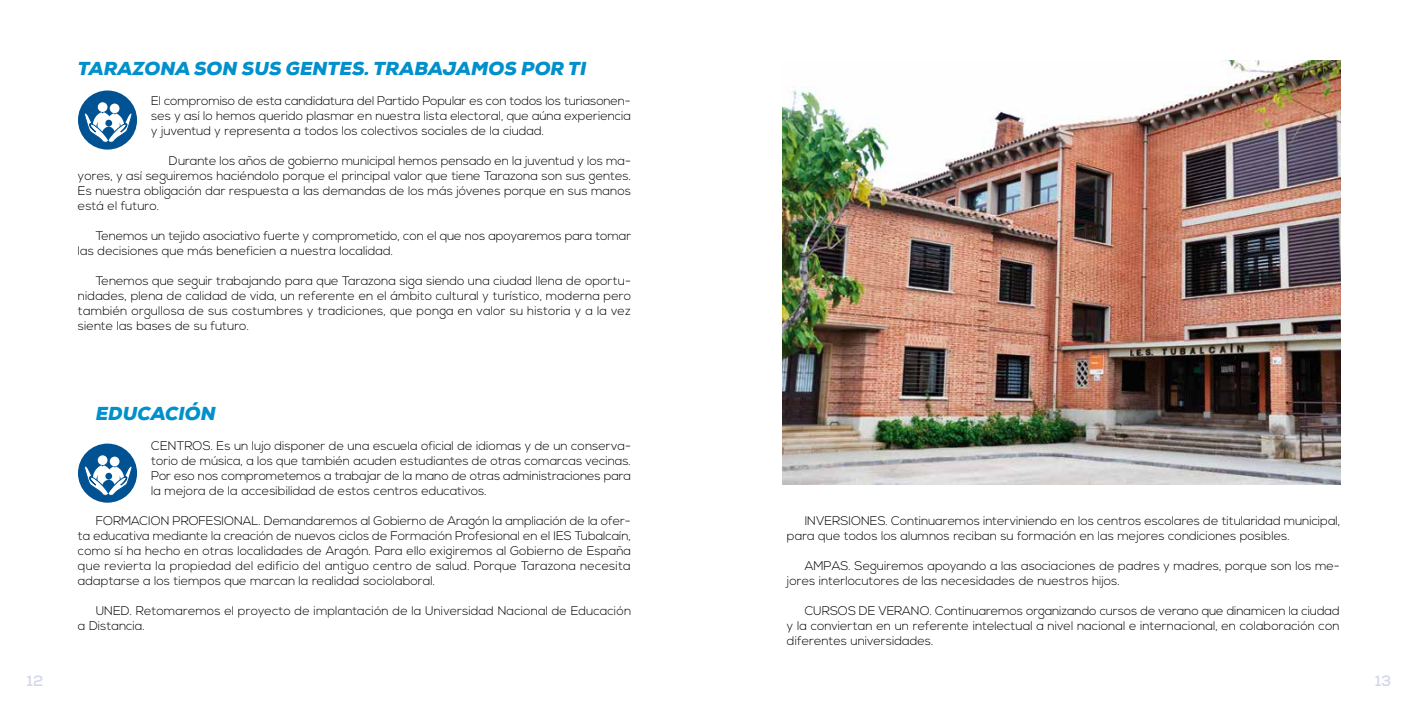
<style>
.page{position:relative;width:1418px;height:709px;background:#fff}
.page>*{position:absolute;margin:0;border:0;box-sizing:border-box;transform-origin:0 0}
.t1{font:italic 900 18.75px "Nexa";color:#0090cb}
.t2{font:700 15px "Nexa";color:#d3d7e8}
.t3{font:300 12.5px/15px "Nexa";color:#000;text-align:justify}
</style>
<div class="page">
<img style="left:782px;top:60px;width:557px;height:424px">
<div style="left:78px;top:90px;width:59px;height:60px;background:#005293;border-radius:50%"></div>
<div style="left:98px;top:102px;width:9px;height:10px;background:#fff;border-radius:50%"></div>
<div style="left:110px;top:104px;width:9px;height:9px;background:#fff;border-radius:50%"></div>
<svg style="left:84px;top:112px;width:48px;height:31px"></svg>
<div style="left:78px;top:443px;width:59px;height:59px;background:#005293;border-radius:50%"></div>
<div style="left:98px;top:455px;width:9px;height:10px;background:#fff;border-radius:50%"></div>
<div style="left:110px;top:456px;width:9px;height:10px;background:#fff;border-radius:50%"></div>
<svg style="left:84px;top:465px;width:48px;height:31px"></svg>
<h1 class="t1" style="left:78px;top:56px;width:510px">TARAZONA SON SUS GENTES. TRABAJAMOS POR TI</h1>
<p class="t3" style="left:151px;top:94px;width:481px">El compromiso de esta candidatura del Partido Popular es con todos los turiasonen&shy;ses y así lo hemos querido plasmar en nuestra lista electoral, que aúna experiencia y juventud y representa a todos los colectivos sociales de la ciudad.</p>
<p class="t3" style="left:78px;top:154px;width:554px;text-indent:91px">Durante los años de gobierno municipal hemos pensado en la juventud y los ma&shy;yores, y así seguiremos haciéndolo porque el principal valor que tiene Tarazona son sus gentes.<br>Es nuestra obligación dar respuesta a las demandas de los más jóvenes porque en sus manos está el futuro.</p>
<p class="t3" style="left:78px;top:229px;width:555px;text-indent:18px">Tenemos un tejido asociativo fuerte y comprometido, con el que nos apoyaremos para tomar las decisiones que más beneficien a nuestra localidad.</p>
<p class="t3" style="left:78px;top:274px;width:555px;text-indent:18px">Tenemos que seguir trabajando para que Tarazona siga siendo una ciudad llena de oportu&shy;nidades, plena de calidad de vida, un referente en el ámbito cultural y turístico, moderna pero también orgullosa de sus costumbres y tradiciones, que ponga en valor su historia y a la vez siente las bases de su futuro.</p>
<h1 class="t1" style="left:96px;top:401px;width:121px">EDUCACIÓN</h1>
<p class="t3" style="left:151px;top:439px;width:481px">CENTROS. Es un lujo disponer de una escuela oficial de idiomas y de un conserva&shy;torio de música, a los que también acuden estudiantes de otras comarcas vecinas.<br>Por eso nos comprometemos a trabajar de la mano de otras administraciones para la mejora de la accesibilidad de estos centros educativos.</p>
<p class="t3" style="left:78px;top:514px;width:555px;text-indent:18px">FORMACION PROFESIONAL. Demandaremos al Gobierno de Aragón la ampliación de la ofer&shy;ta educativa mediante la creación de nuevos ciclos de Formación Profesional en el IES Tubalcaín, como sí ha hecho en otras localidades de Aragón. Para ello exigiremos al Gobierno de España que revierta la propiedad del edificio del antiguo centro de salud. Porque Tarazona necesita adaptarse a los tiempos que marcan la realidad sociolaboral.</p>
<p class="t3" style="left:78px;top:604px;width:554px;text-indent:18px">UNED. Retomaremos el proyecto de implantación de la Universidad Nacional de Educación a Distancia.</p>
<p class="t3" style="left:787px;top:514px;width:555px;text-indent:18px">INVERSIONES. Continuaremos interviniendo en los centros escolares de titularidad municipal, para que todos los alumnos reciban su formación en las mejores condiciones posibles.</p>
<p class="t3" style="left:787px;top:559px;width:554px;text-indent:18px">AMPAS. Seguiremos apoyando a las asociaciones de padres y madres, porque son los me&shy;jores interlocutores de las necesidades de nuestros hijos.</p>
<p class="t3" style="left:787px;top:604px;width:554px;text-indent:18px">CURSOS DE VERANO. Continuaremos organizando cursos de verano que dinamicen la ciudad y la conviertan en un referente intelectual a nivel nacional e internacional, en colaboración con diferentes universidades.</p>
<p class="t2" style="left:27px;top:671px;width:18px">12</p>
<p class="t2" style="left:1374px;top:671px;width:18px">13</p>
</div>
